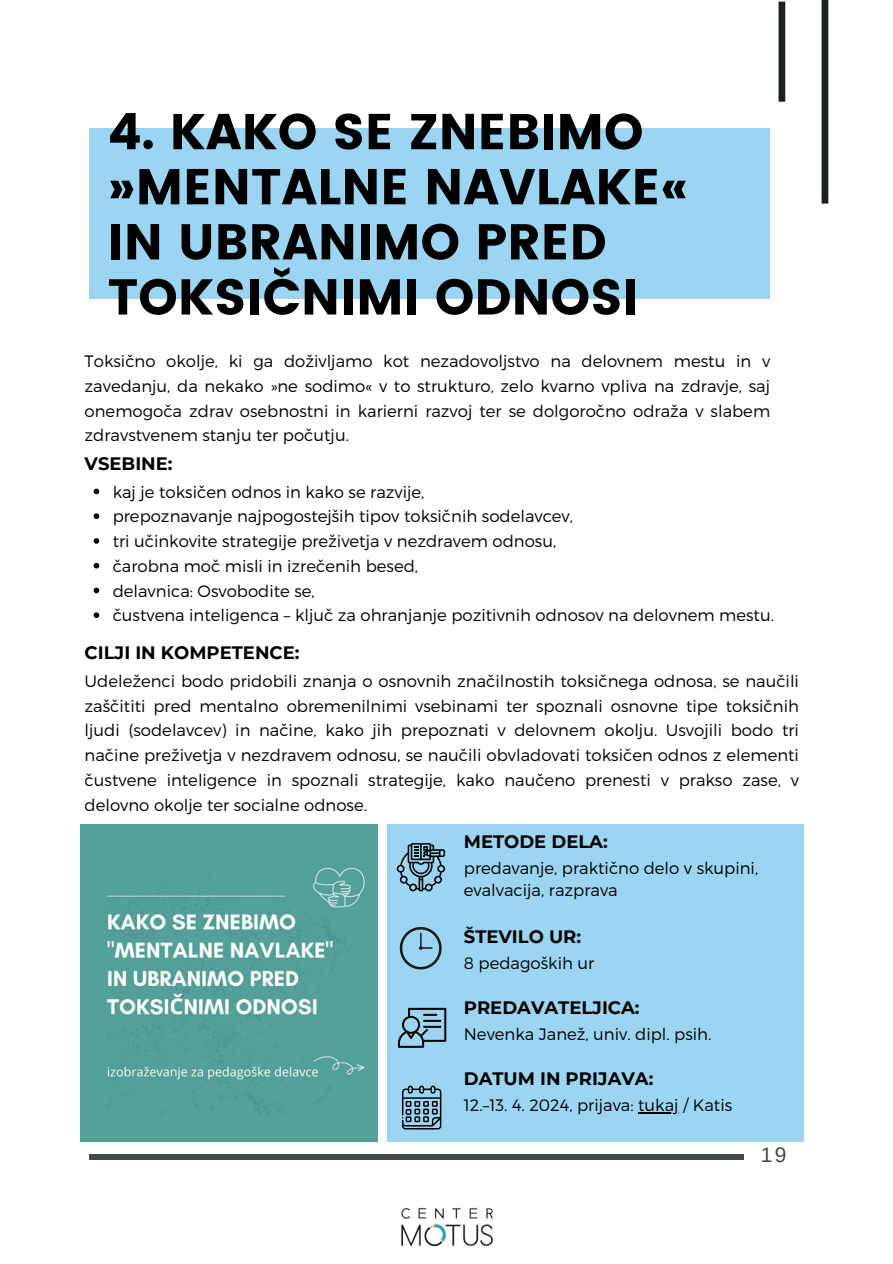
<style>
.page{position:relative;width:893px;height:1264px;background:#fff}
.page>*{position:absolute;margin:0;border:0;box-sizing:border-box;transform-origin:0 0}
.t1{font:50.25px/55.1px "Poppins";color:#000}
.t2{font:21px "Arimo";color:#444848}
.t3{font:700 18px "Montserrat";color:#000}
.t4{font:300 16.5px/24.8px "Montserrat";color:#000;text-align:justify}
</style>
<div class="page">
<div style="left:89px;top:127px;width:681px;height:171px;background:#9cd5f2"></div>
<div style="left:821px;top:0;width:7px;height:203px;background:#1c2120"></div>
<div style="left:778px;top:2px;width:7px;height:100px;background:#1c2120"></div>
<div style="left:89px;top:1153px;width:654px;height:6px;background:#444848"></div>
<div style="left:388px;top:824px;width:415px;height:317px;background:#9cd5f2"></div>
<svg style="left:397px;top:843px;width:48px;height:48px"></svg>
<svg style="left:400px;top:927px;width:41px;height:42px"></svg>
<svg style="left:398px;top:1007px;width:48px;height:40px"></svg>
<svg style="left:402px;top:1085px;width:39px;height:44px"></svg>
<img style="left:401px;top:1207px;width:93px;height:40px">
<img style="left:80px;top:824px;width:297px;height:317px">
<svg style="left:94px;top:488px;width:5px;height:6px"></svg>
<svg style="left:94px;top:513px;width:5px;height:6px"></svg>
<svg style="left:94px;top:538px;width:5px;height:6px"></svg>
<svg style="left:94px;top:563px;width:5px;height:5px"></svg>
<svg style="left:94px;top:587px;width:5px;height:6px"></svg>
<svg style="left:94px;top:612px;width:5px;height:6px"></svg>
<hr style="left:638px;top:1112px;width:40px;height:1px;background:#000">
<p class="t1" style="left:108px;top:104px;width:582px">4. KAKO SE ZNEBIMO »MENTALNE NAVLAKE«</p>
<p class="t1" style="left:108px;top:214px;width:532px">IN UBRANIMO PRED<br>TOKSIČNIMI ODNOSI</p>
<p class="t4" style="left:85px;top:348px;width:687px">Toksično okolje, ki ga doživljamo kot nezadovoljstvo na delovnem mestu in v zavedanju, da nekako »ne sodimo« v to strukturo, zelo kvarno vpliva na zdravje, saj onemogoča zdrav osebnostni in karierni razvoj ter se dolgoročno odraža v slabem zdravstvenem stanju ter počutju.</p>
<p class="t3" style="left:85px;top:452px;width:89px">VSEBINE:</p>
<p class="t4" style="left:113px;top:478px;width:313px">kaj je toksičen odnos in kako se razvije,</p>
<p class="t4" style="left:113px;top:503px;width:462px">prepoznavanje najpogostejših tipov toksičnih sodelavcev,</p>
<p class="t4" style="left:113px;top:528px;width:445px">tri učinkovite strategije preživetja v nezdravem odnosu,</p>
<p class="t4" style="left:113px;top:553px;width:307px">čarobna moč misli in izrečenih besed,</p>
<p class="t4" style="left:113px;top:577px;width:204px">delavnica: Osvobodite se,</p>
<p class="t4" style="left:113px;top:602px;width:662px">čustvena inteligenca – ključ za ohranjanje pozitivnih odnosov na delovnem mestu.</p>
<p class="t3" style="left:85px;top:641px;width:216px">CILJI IN KOMPETENCE:</p>
<p class="t4" style="left:85px;top:667px;width:715px">Udeleženci bodo pridobili znanja o osnovnih značilnostih toksičnega odnosa, se naučili zaščititi pred mentalno obremenilnimi vsebinami ter spoznali osnovne tipe toksičnih ljudi (sodelavcev) in načine, kako jih prepoznati v delovnem okolju. Usvojili bodo tri načine preživetja v nezdravem odnosu, se naučili obvladovati toksičen odnos z elementi čustvene inteligence in spoznali strategije, kako naučeno prenesti v prakso zase, v delovno okolje ter socialne odnose.</p>
<p class="t3" style="left:464px;top:830px;width:145px">METODE DELA:</p>
<p class="t4" style="left:464px;top:855px;width:296px;line-height:22.5px">predavanje, praktično delo v skupini, evalvacija, razprava</p>
<p class="t3" style="left:464px;top:925px;width:119px">ŠTEVILO UR:</p>
<p class="t4" style="left:464px;top:950px;width:132px">8 pedagoških ur</p>
<p class="t3" style="left:464px;top:996px;width:177px">PREDAVATELJICA:</p>
<p class="t4" style="left:464px;top:1021px;width:249px">Nevenka Janež, univ. dipl. psih.</p>
<p class="t3" style="left:464px;top:1067px;width:191px">DATUM IN PRIJAVA:</p>
<p class="t4" style="left:464px;top:1091px;width:270px">12.–13. 4. 2024, prijava: tukaj / Katis</p>
<p class="t2" style="left:760px;top:1142px;width:27px">19</p>
</div>
